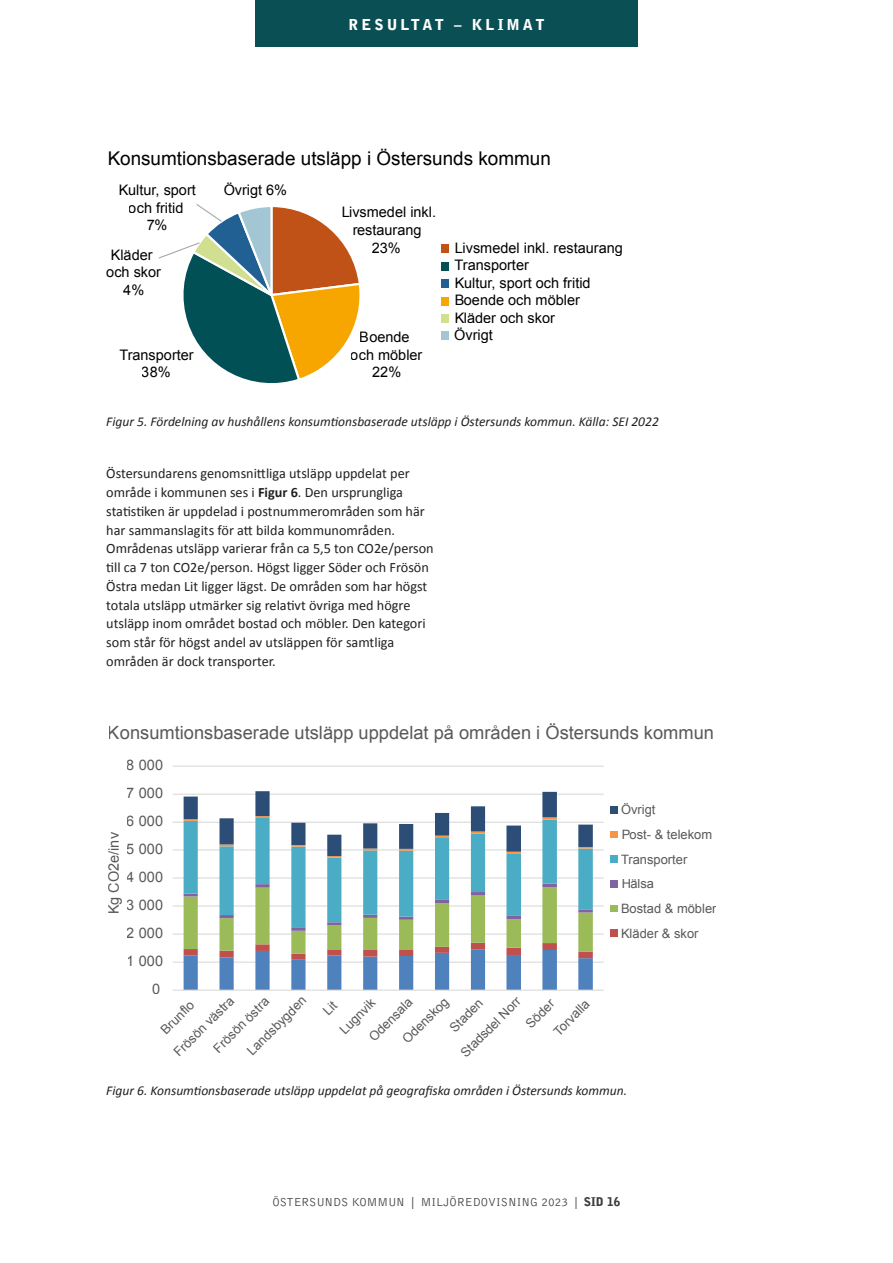
<style>
.page{position:relative;width:893px;height:1263px;background:#fff}
.page>*{position:absolute;margin:0;border:0;box-sizing:border-box;transform-origin:0 0}
.t1{font:18.9px "Arial";color:#000}
.t2{font:18.3px "Arial";color:#595959}
.t3{font:900 15px "Bell Gothic Std";letter-spacing:.2em;color:#fff}
.t4{font:14.55px/17.7px "Arial";color:#000;text-align:center}
.t5{font:14.55px "Arial";color:#595959}
.Bröd{font:14.25px/18.8px "Calibri";color:#231f20}
.Bildtext{font:italic 13.5px "Calibri";color:#231f20}
.t6{font:12.9px/24.8px "Arial";color:#595959}
.t7{font:300 12px "Bell Gothic Std";color:#3e3e3f}
.s1{font-weight:700}
.s2{font-weight:900}
</style>
<div class="page">
<div style="left:255px;top:0;width:383px;height:47px;background:#094f54"></div>
<svg style="left:158px;top:204px;width:202px;height:180px"></svg>
<div style="left:441px;top:245px;width:8px;height:8px;background:#c15217"></div>
<div style="left:441px;top:297px;width:8px;height:8px;background:#f7a600"></div>
<div style="left:441px;top:262px;width:8px;height:8px;background:#005056"></div>
<div style="left:441px;top:314px;width:8px;height:9px;background:#d0df90"></div>
<div style="left:441px;top:279px;width:8px;height:9px;background:#216093"></div>
<div style="left:441px;top:332px;width:8px;height:8px;background:#a3c6d4"></div>
<hr style="left:173px;top:766px;width:431px;height:1px;background:#d9d9d9">
<hr style="left:173px;top:794px;width:431px;height:1px;background:#d9d9d9">
<hr style="left:173px;top:822px;width:431px;height:1px;background:#d9d9d9">
<hr style="left:173px;top:849px;width:431px;height:1px;background:#d9d9d9">
<hr style="left:173px;top:877px;width:431px;height:1px;background:#d9d9d9">
<hr style="left:173px;top:905px;width:431px;height:1px;background:#d9d9d9">
<hr style="left:173px;top:933px;width:431px;height:2px;background:#d9d9d9">
<hr style="left:173px;top:961px;width:431px;height:2px;background:#d9d9d9">
<svg style="left:184px;top:791px;width:409px;height:198px"></svg>
<hr style="left:173px;top:989px;width:431px;height:2px;background:#d9d9d9">
<div style="left:611px;top:806px;width:7px;height:8px;background:#2c4d75"></div>
<div style="left:611px;top:831px;width:7px;height:7px;background:#f79646"></div>
<div style="left:611px;top:855px;width:7px;height:8px;background:#4bacc6"></div>
<div style="left:611px;top:881px;width:7px;height:7px;background:#8064a2"></div>
<div style="left:611px;top:905px;width:7px;height:7px;background:#9bbb59"></div>
<div style="left:611px;top:930px;width:7px;height:7px;background:#c0504d"></div>
<p class="t3" style="left:348px;top:16px;width:197px">RESULTAT – KLIMAT</p>
<h1 class="t1" style="left:108px;top:146px;width:445px">Konsumtionsbaserade utsläpp i Östersunds kommun</h1>
<p class="t4" style="left:119px;top:181px;width:79px">Kultur, sport och fritid<br>7%</p>
<p class="t4" style="left:223px;top:181px;width:65px">Övrigt 6%</p>
<p class="t4" style="left:106px;top:246px;width:56px">Kläder och skor<br>4%</p>
<p class="t4" style="left:119px;top:346px;width:76px">Transporter<br>38%</p>
<p class="t4" style="left:341px;top:204px;width:97px">Livsmedel inkl. restaurang<br>23%</p>
<p class="t4" style="left:351px;top:328px;width:73px">Boende och möbler<br>22%</p>
<p class="t4" style="left:454px;top:239px;width:170px">Livsmedel inkl. restaurang</p>
<p class="t4" style="left:454px;top:291px;width:127px">Boende och möbler</p>
<p class="t4" style="left:454px;top:256px;width:76px">Transporter</p>
<p class="t4" style="left:454px;top:309px;width:102px">Kläder och skor</p>
<p class="t4" style="left:454px;top:274px;width:138px">Kultur, sport och fritid</p>
<p class="t4" style="left:454px;top:326px;width:40px">Övrigt</p>
<p class="Bildtext" style="left:106px;top:413px;width:554px">Figur 5. Fördelning av hushållens konsumtionsbaserade utsläpp i Östersunds kommun. Källa: SEI 2022</p>
<p class="Bröd" style="left:106px;top:464px;width:329px">Östersundarens genomsnittliga utsläpp uppdelat per område i kommunen ses i <span class="s1">Figur 6</span>. Den ursprungliga statistiken är uppdelad i postnummerområden som här har sammanslagits för att bilda kommunområden.<br>Områdenas utsläpp varierar från ca 5,5 ton CO2e/person till ca 7 ton CO2e/person. Högst ligger Söder och Frösön Östra medan Lit ligger lägst. De områden som har högst totala utsläpp utmärker sig relativt övriga med högre utsläpp inom området bostad och möbler. Den kategori som står för högst andel av utsläppen för samtliga områden är dock transporter.</p>
<p class="t2" style="left:108px;top:720px;width:608px">Konsumtionsbaserade utsläpp uppdelat på områden i Östersunds kommun</p>
<p class="t5" style="left:127px;top:755px;width:38px">8 000</p>
<p class="t5" style="left:127px;top:783px;width:38px">7 000</p>
<p class="t5" style="left:127px;top:811px;width:38px">6 000</p>
<p class="t5" style="left:104px;top:914px;width:84px;rotate:-90deg">Kg CO2e/inv</p>
<p class="t5" style="left:127px;top:839px;width:38px">5 000</p>
<p class="t5" style="left:127px;top:867px;width:38px">4 000</p>
<p class="t5" style="left:127px;top:895px;width:38px">3 000</p>
<p class="t5" style="left:127px;top:923px;width:38px">2 000</p>
<p class="t5" style="left:127px;top:951px;width:38px">1 000</p>
<p class="t5" style="left:152px;top:979px;width:10px">0</p>
<p class="t6" style="left:241px;top:1044px;width:79px;rotate:-45deg">Landsbygden</p>
<p class="t6" style="left:333px;top:1023px;width:46px;rotate:-45deg">Lugnvik</p>
<p class="t6" style="left:167px;top:1045px;width:80px;rotate:-45deg">Frösön västra</p>
<p class="t6" style="left:454px;top:1046px;width:80px;rotate:-45deg">Stadsdel Norr</p>
<p class="t6" style="left:519px;top:1017px;width:36px;rotate:-45deg">Söder</p>
<p class="t6" style="left:207px;top:1042px;width:74px;rotate:-45deg">Frösön östra</p>
<p class="t6" style="left:396px;top:1032px;width:60px;rotate:-45deg">Odenskog</p>
<p class="t6" style="left:443px;top:1021px;width:42px;rotate:-45deg">Staden</p>
<p class="t6" style="left:363px;top:1030px;width:57px;rotate:-45deg">Odensala</p>
<p class="t6" style="left:547px;top:1025px;width:46px;rotate:-45deg">Torvalla</p>
<p class="t6" style="left:154px;top:1023px;width:42px;rotate:-45deg">Brunflo</p>
<p class="t6" style="left:621px;top:798px;width:97px">Övrigt<br>Post- &amp; telekom<br>Transporter<br>Hälsa<br>Bostad &amp; möbler<br>Kläder &amp; skor</p>
<p class="Bildtext" style="left:106px;top:1082px;width:522px">Figur 6. Konsumtionsbaserade utsläpp uppdelat på geografiska områden i Östersunds kommun.</p>
<p class="t7" style="left:272px;top:1196px;width:350px">ÖSTERSUNDS KOMMUN | MILJÖREDOVISNING 2023 | <span class="s2">SID 16</span></p>
</div>
